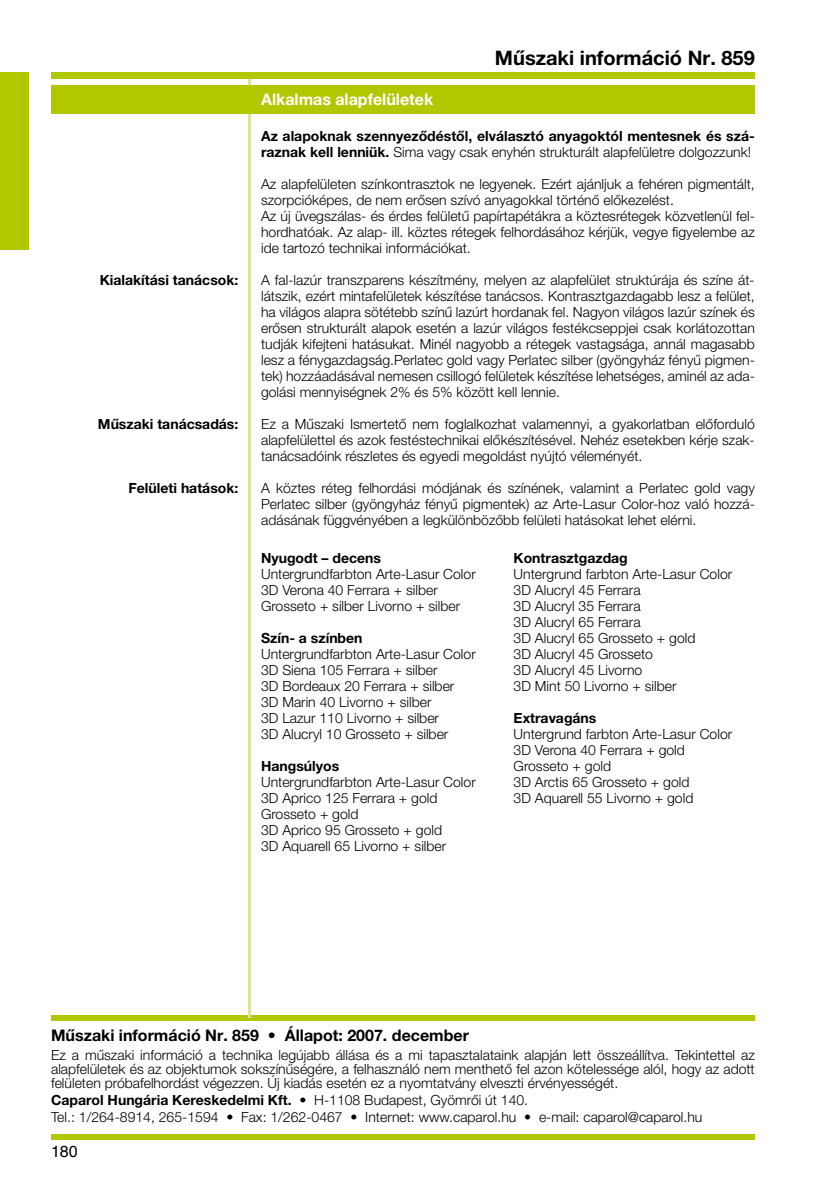
<style>
.page{position:relative;width:840px;height:1191px;background:#fff}
.page>*{position:absolute;margin:0;border:0;box-sizing:border-box;transform-origin:0 0}
.t1{font:700 20px "Helvetica Neue LT Pro";color:#000}
.t2{font:700 16px "Helvetica Neue LT Pro";color:#000}
.t3{font:700 16px "Helvetica Neue LT Pro";color:#fff}
.t4{font:16px "Helvetica World";color:#000}
.t5{font:300 14px/16px "Helvetica Neue LT Pro";color:#000}
.t6{font:700 14px/16px "Helvetica Neue LT Pro";color:#000}
.s1{font-weight:300}
.s2{font-weight:700}
</style>
<div class="page">
<div style="left:0;top:72px;width:28px;height:177px;background:#b1c800"></div>
<div style="left:51px;top:1015px;width:703px;height:5px;background:#b1c800"></div>
<hr style="left:248px;top:75px;width:3px;height:943px;background:#dbe49a">
<div style="left:51px;top:1134px;width:703px;height:6px;background:#b1c800"></div>
<div style="left:51px;top:72px;width:703px;height:6px;background:#b1c800"></div>
<div style="left:51px;top:85px;width:703px;height:28px;background:#b1c800"></div>
<p class="t6" style="left:100px;top:271px;width:140px">Kialakítási tanácsok:</p>
<p class="t6" style="left:98px;top:415px;width:142px">Műszaki tanácsadás:</p>
<p class="t6" style="left:128px;top:479px;width:111px">Felületi hatások:</p>
<h1 class="t1" style="left:494px;top:46px;width:261px">Műszaki információ Nr. 859</h1>
<p class="t3" style="left:261px;top:89px;width:174px">Alkalmas alapfelületek</p>
<p class="t6" style="left:261px;top:127px;width:495px">Az alapoknak szennyeződéstől, elválasztó anyagoktól mentesnek és szá&shy;raznak kell lenniük. <span class="s1">Sima vagy csak enyhén strukturált alapfelületre dolgozzunk!</span></p>
<p class="t5" style="left:261px;top:175px;width:495px">Az alapfelületen színkontrasztok ne legyenek. Ezért ajánljuk a fehéren pigmentált, szorpcióképes, de nem erősen szívó anyagokkal történő előkezelést.<br>Az új üvegszálas- és érdes felületű papírtapétákra a köztesrétegek közvetlenül fel&shy;hordhatóak. Az alap- ill. köztes rétegek felhordásához kérjük, vegye figyelembe az ide tartozó technikai információkat.</p>
<p class="t5" style="left:261px;top:271px;width:495px;text-align:justify">A fal-lazúr transzparens készítmény, melyen az alapfelület struktúrája és színe át&shy;látszik, ezért mintafelületek készítése tanácsos. Kontrasztgazdagabb lesz a felület, ha világos alapra sötétebb színű lazúrt hordanak fel. Nagyon világos lazúr színek és erősen strukturált alapok esetén a lazúr világos festékcseppjei csak korlátozottan tudják kifejteni hatásukat. Minél nagyobb a rétegek vastagsága, annál magasabb lesz a fénygazdagság.Perlatec gold vagy Perlatec silber (gyöngyház fényű pigmen&shy;tek) hozzáadásával nemesen csillogó felületek készítése lehetséges, aminél az ada&shy;golási mennyiségnek 2% és 5% között kell lennie.</p>
<p class="t5" style="left:261px;top:415px;width:495px;text-align:justify">Ez a Műszaki Ismertető nem foglalkozhat valamennyi, a gyakorlatban előforduló alapfelülettel és azok festéstechnikai előkészítésével. Nehéz esetekben kérje szak&shy;tanácsadóink részletes és egyedi megoldást nyújtó véleményét.</p>
<p class="t5" style="left:261px;top:479px;width:495px;text-align:justify">A köztes réteg felhordási módjának és színének, valamint a Perlatec gold vagy Perlatec silber (gyöngyház fényű pigmentek) az Arte-Lasur Color-hoz való hozzá&shy;adásának függvényében a legkülönbözőbb felületi hatásokat lehet elérni.</p>
<p class="t6" style="left:261px;top:549px;width:121px">Nyugodt – decens</p>
<p class="t5" style="left:261px;top:565px;width:216px">Untergrundfarbton Arte-Lasur Color<br>3D Verona 40 Ferrara + silber<br>Grosseto + silber Livorno + silber</p>
<p class="t6" style="left:261px;top:629px;width:103px">Szín- a színben</p>
<p class="t5" style="left:261px;top:645px;width:216px">Untergrundfarbton Arte-Lasur Color<br>3D Siena 105 Ferrara + silber<br>3D Bordeaux 20 Ferrara + silber<br>3D Marin 40 Livorno + silber<br>3D Lazur 110 Livorno + silber<br>3D Alucryl 10 Grosseto + silber</p>
<p class="t6" style="left:261px;top:757px;width:80px">Hangsúlyos</p>
<p class="t5" style="left:261px;top:773px;width:216px">Untergrundfarbton Arte-Lasur Color<br>3D Aprico 125 Ferrara + gold<br>Grosseto + gold<br>3D Aprico 95 Grosseto + gold<br>3D Aquarell 65 Livorno + silber</p>
<p class="t6" style="left:513px;top:549px;width:116px">Kontrasztgazdag</p>
<p class="t5" style="left:513px;top:565px;width:220px">Untergrund farbton Arte-Lasur Color<br>3D Alucryl 45 Ferrara<br>3D Alucryl 35 Ferrara<br>3D Alucryl 65 Ferrara<br>3D Alucryl 65 Grosseto + gold<br>3D Alucryl 45 Grosseto<br>3D Alucryl 45 Livorno<br>3D Mint 50 Livorno + silber</p>
<p class="t6" style="left:513px;top:709px;width:84px">Extravagáns</p>
<p class="t5" style="left:513px;top:725px;width:220px">Untergrund farbton Arte-Lasur Color<br>3D Verona 40 Ferrara + gold<br>Grosseto + gold<br>3D Arctis 65 Grosseto + gold<br>3D Aquarell 55 Livorno + gold</p>
<p class="t2" style="left:51px;top:1025px;width:419px">Műszaki információ Nr. 859 • Állapot: 2007. december</p>
<p class="t5" style="left:51px;top:1048px;width:705px;line-height:14px;text-align:justify">Ez a műszaki információ a technika legújabb állása és a mi tapasztalataink alapján lett összeállítva. Tekintettel az alapfelületek és az objektumok sokszínűségére, a felhasználó nem menthető fel azon kötelessége alól, hogy az adott felületen próbafelhordást végezzen. Új kiadás esetén ez a nyomtatvány elveszti érvényességét.</p>
<p class="t5" style="left:51px;top:1091px;width:652px;line-height:16.8px"><span class="s2">Caparol Hungária Kereskedelmi Kft.</span> • H-1108 Budapest, Gyömrői út 140.<br>Tel.: 1/264-8914, 265-1594 • Fax: 1/262-0467 • Internet: www.caparol.hu • e-mail: caparol@caparol.hu</p>
<p class="t4" style="left:51px;top:1142px;width:28px">180</p>
</div>
